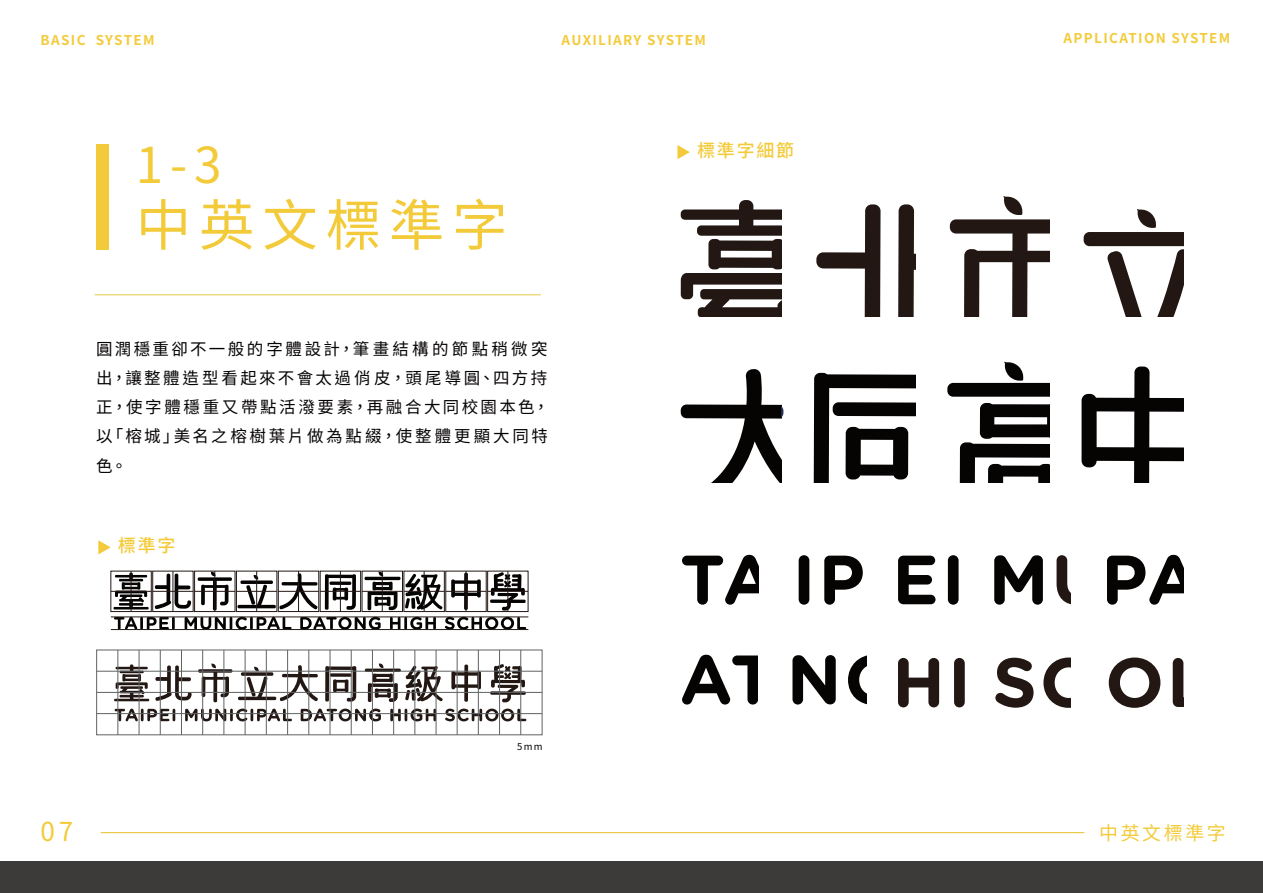
<style>
.page{position:relative;width:1263px;height:893px;background:#fff}
.page>*{position:absolute;margin:0;border:0;box-sizing:border-box;transform-origin:0 0}
.t1{font:55.5px "Noto Sans CJ Ktc";letter-spacing:.14em;color:#f3cb3a}
.t2{font:49.5px "Noto Sans CJ Ktc";color:#f3cb3a}
.t3{font:26.1px "Noto Sans CJ Ktc";color:#f3cb3a}
.t4{font:18.9px "Noto Sans CJ Ktc";letter-spacing:.14em;color:#f3cb3a}
.t5{font:500 18px "Noto Sans CJ Ktc";letter-spacing:.1em;color:#f3cb3a}
.t6{font:16.5px/29.2px "Noto Sans CJ Ktc";letter-spacing:.16em;color:#060303}
.t7{font:700 13.5px "Noto Sans CJ Ktc";letter-spacing:.1em;color:#f3cb3a}
.t8{font:9.45px "Noto Sans CJ Ktc";color:#060303}
</style>
<div class="page">
<hr style="left:95px;top:294px;width:446px;height:1px;background:#e3c847">
<hr style="left:101px;top:832px;width:983px;height:1px;background:#e8c73d">
<div style="left:0;top:861px;width:1263px;height:32px;background:#3d3a3a"></div>
<div style="left:96px;top:145px;width:13px;height:105px;background:#f3cb3a"></div>
<svg style="left:115px;top:709px;width:60px;height:12px"></svg>
<svg style="left:185px;top:709px;width:107px;height:12px"></svg>
<svg style="left:301px;top:709px;width:80px;height:12px"></svg>
<svg style="left:390px;top:709px;width:46px;height:12px"></svg>
<svg style="left:445px;top:709px;width:81px;height:12px"></svg>
<svg style="left:155px;top:665px;width:37px;height:36px"></svg>
<svg style="left:325px;top:666px;width:31px;height:36px"></svg>
<svg style="left:405px;top:666px;width:38px;height:35px"></svg>
<svg style="left:114px;top:664px;width:35px;height:37px"></svg>
<svg style="left:198px;top:663px;width:34px;height:39px"></svg>
<svg style="left:368px;top:663px;width:30px;height:39px"></svg>
<svg style="left:451px;top:665px;width:30px;height:37px"></svg>
<hr style="left:365px;top:669px;width:36px;height:3px;background:#221713">
<svg style="left:490px;top:664px;width:36px;height:38px"></svg>
<svg style="left:238px;top:665px;width:80px;height:36px"></svg>
<svg style="left:114px;top:618px;width:61px;height:11px"></svg>
<svg style="left:185px;top:618px;width:107px;height:11px"></svg>
<svg style="left:300px;top:618px;width:81px;height:11px"></svg>
<svg style="left:390px;top:618px;width:46px;height:11px"></svg>
<svg style="left:445px;top:618px;width:81px;height:11px"></svg>
<svg style="left:155px;top:574px;width:36px;height:35px"></svg>
<svg style="left:325px;top:574px;width:31px;height:36px"></svg>
<svg style="left:406px;top:574px;width:36px;height:35px"></svg>
<svg style="left:367px;top:582px;width:30px;height:28px"></svg>
<svg style="left:114px;top:573px;width:35px;height:36px"></svg>
<svg style="left:451px;top:573px;width:30px;height:37px"></svg>
<hr style="left:364px;top:577px;width:36px;height:3px;background:#060303">
<svg style="left:490px;top:573px;width:36px;height:37px"></svg>
<svg style="left:198px;top:572px;width:119px;height:38px"></svg>
<hr style="left:111px;top:591px;width:40px;height:1px;background:#221713">
<hr style="left:131px;top:571px;width:1px;height:40px;background:#221713">
<hr style="left:153px;top:591px;width:40px;height:1px;background:#221713">
<hr style="left:173px;top:571px;width:1px;height:40px;background:#221713">
<div style="left:194px;top:571px;width:41px;height:41px;border:1px solid #221713"></div>
<hr style="left:195px;top:591px;width:40px;height:1px;background:#221713">
<hr style="left:215px;top:571px;width:1px;height:40px;background:#221713">
<div style="left:236px;top:571px;width:41px;height:41px;border:1px solid #221713"></div>
<hr style="left:236px;top:591px;width:41px;height:1px;background:#221713">
<hr style="left:256px;top:571px;width:1px;height:40px;background:#221713">
<div style="left:278px;top:571px;width:41px;height:41px;border:1px solid #221713"></div>
<hr style="left:278px;top:591px;width:41px;height:1px;background:#221713">
<hr style="left:298px;top:571px;width:1px;height:40px;background:#221713">
<div style="left:320px;top:571px;width:41px;height:41px;border:1px solid #221713"></div>
<hr style="left:320px;top:591px;width:41px;height:1px;background:#221713">
<hr style="left:340px;top:571px;width:1px;height:40px;background:#221713">
<div style="left:362px;top:571px;width:41px;height:41px;border:1px solid #221713"></div>
<hr style="left:362px;top:591px;width:40px;height:1px;background:#221713">
<hr style="left:382px;top:571px;width:1px;height:40px;background:#221713">
<hr style="left:404px;top:591px;width:40px;height:1px;background:#221713">
<hr style="left:424px;top:571px;width:1px;height:40px;background:#221713">
<hr style="left:446px;top:591px;width:40px;height:1px;background:#221713">
<hr style="left:466px;top:571px;width:1px;height:40px;background:#221713">
<div style="left:487px;top:571px;width:41px;height:41px;border:1px solid #221713"></div>
<hr style="left:488px;top:591px;width:40px;height:1px;background:#221713">
<hr style="left:508px;top:571px;width:1px;height:40px;background:#221713">
<hr style="left:111px;top:617px;width:417px;height:1px;background:#221713">
<hr style="left:111px;top:629px;width:417px;height:1px;background:#221713">
<hr style="left:118px;top:650px;width:1px;height:85px;background:#5f6263">
<hr style="left:139px;top:650px;width:1px;height:85px;background:#5f6263">
<hr style="left:160px;top:650px;width:1px;height:85px;background:#5f6263">
<hr style="left:181px;top:650px;width:1px;height:85px;background:#5f6263">
<hr style="left:202px;top:650px;width:1px;height:85px;background:#5f6263">
<hr style="left:224px;top:650px;width:1px;height:85px;background:#5f6263">
<hr style="left:245px;top:650px;width:1px;height:85px;background:#5f6263">
<hr style="left:266px;top:650px;width:1px;height:85px;background:#5f6263">
<hr style="left:287px;top:650px;width:1px;height:85px;background:#5f6263">
<hr style="left:309px;top:650px;width:1px;height:85px;background:#5f6263">
<hr style="left:330px;top:650px;width:1px;height:85px;background:#5f6263">
<hr style="left:351px;top:650px;width:1px;height:85px;background:#5f6263">
<hr style="left:372px;top:650px;width:1px;height:85px;background:#5f6263">
<hr style="left:393px;top:650px;width:1px;height:85px;background:#5f6263">
<hr style="left:415px;top:650px;width:1px;height:85px;background:#5f6263">
<hr style="left:436px;top:650px;width:1px;height:85px;background:#5f6263">
<hr style="left:457px;top:650px;width:1px;height:85px;background:#5f6263">
<hr style="left:478px;top:650px;width:1px;height:85px;background:#5f6263">
<hr style="left:499px;top:650px;width:1px;height:85px;background:#5f6263">
<hr style="left:520px;top:650px;width:1px;height:85px;background:#5f6263">
<hr style="left:97px;top:671px;width:445px;height:1px;background:#5f6263">
<hr style="left:97px;top:692px;width:445px;height:1px;background:#5f6263">
<hr style="left:97px;top:713px;width:445px;height:1px;background:#5f6263">
<div style="left:97px;top:650px;width:445px;height:85px;border:1px solid #5f6263"></div>
<svg style="left:98px;top:540px;width:13px;height:14px"></svg>
<svg style="left:677px;top:145px;width:13px;height:14px"></svg>
<svg style="left:682px;top:555px;width:76px;height:50px"></svg>
<div style="left:799px;top:555px;width:10px;height:50px;background:#060303;border-radius:5px"></div>
<svg style="left:824px;top:556px;width:39px;height:49px"></svg>
<svg style="left:680px;top:200px;width:102px;height:117px"></svg>
<svg style="left:680px;top:369px;width:104px;height:114px"></svg>
<svg style="left:814px;top:373px;width:101px;height:110px"></svg>
<svg style="left:960px;top:403px;width:89px;height:80px"></svg>
<svg style="left:947px;top:362px;width:102px;height:35px"></svg>
<svg style="left:1081px;top:367px;width:102px;height:116px"></svg>
<svg style="left:950px;top:196px;width:99px;height:121px"></svg>
<svg style="left:1083px;top:209px;width:100px;height:108px"></svg>
<svg style="left:816px;top:204px;width:65px;height:113px"></svg>
<svg style="left:898px;top:204px;width:17px;height:113px;background:#372d29"></svg>
<svg style="left:898px;top:556px;width:37px;height:48px"></svg>
<div style="left:948px;top:555px;width:10px;height:50px;background:#060303;border-radius:5px"></div>
<svg style="left:994px;top:555px;width:49px;height:50px"></svg>
<svg style="left:1056px;top:555px;width:15px;height:50px"></svg>
<svg style="left:1107px;top:555px;width:76px;height:50px"></svg>
<svg style="left:898px;top:658px;width:41px;height:49px"></svg>
<div style="left:954px;top:658px;width:11px;height:49px;background:#221713;border-radius:5px"></div>
<svg style="left:995px;top:658px;width:38px;height:50px"></svg>
<svg style="left:1043px;top:657px;width:28px;height:51px"></svg>
<svg style="left:1109px;top:657px;width:51px;height:51px"></svg>
<svg style="left:1173px;top:658px;width:10px;height:49px"></svg>
<svg style="left:682px;top:655px;width:76px;height:49px"></svg>
<svg style="left:792px;top:655px;width:44px;height:49px"></svg>
<svg style="left:848px;top:655px;width:18px;height:49px"></svg>
<p class="t7" style="left:41px;top:32px;width:116px">BASIC SYSTEM</p>
<p class="t7" style="left:562px;top:32px;width:146px">AUXILIARY SYSTEM</p>
<p class="t7" style="left:1063px;top:31px;width:168px">APPLICATION SYSTEM</p>
<h2 class="t2" style="left:136px;top:137px;width:87px">1-3</h2>
<h1 class="t1" style="left:136px;top:194px;width:373px">中英文標準字</h1>
<p class="t6" style="left:96px;top:334px;width:455px">圓潤穩重卻不一般的字體設計，筆畫結構的節點稍微突出，讓整體造型看起來不會太過俏皮，頭尾導圓、四方持正，使字體穩重又帶點活潑要素，再融合大同校園本色，以「榕城」美名之榕樹葉片做為點綴，使整體更顯大同特色。</p>
<p class="t5" style="left:118px;top:536px;width:59px">標準字</p>
<h3 class="t3" style="left:41px;top:816px;width:34px">07</h3>
<p class="t8" style="left:517px;top:742px;width:27px">5mm</p>
<p class="t5" style="left:697px;top:140px;width:99px">標準字細節</p>
<p class="t4" style="left:1099px;top:822px;width:128px">中英文標準字</p>
</div>
